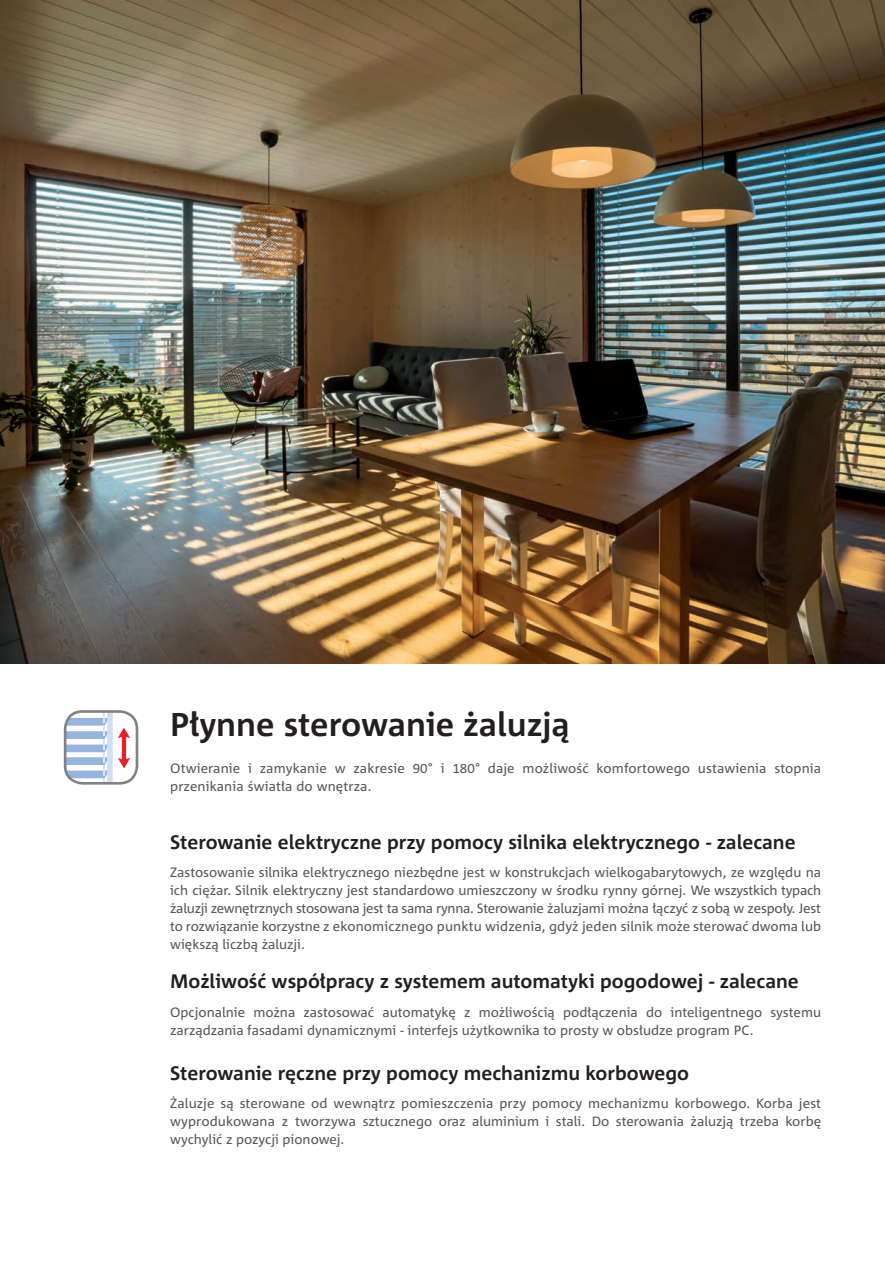
<style>
.page{position:relative;width:885px;height:1263px;background:#fff}
.page>*{position:absolute;margin:0;border:0;box-sizing:border-box;transform-origin:0 0}
.t1{font:700 33px "Corpid E1 s";color:#231f20}
.t2{font:700 19.5px "Corpid E1 s";color:#231f20}
.t3{font:13.5px/18px "Corpid E1 s";color:#57585a}
</style>
<div class="page">
<hr style="left:884px;top:0;width:1px;height:225px;background:#7f8c9d">
<img style="left:0;top:0;width:884px;height:663px">
<svg style="left:64px;top:710px;width:74px;height:75px"></svg>
<p class="t1" style="left:170px;top:703px;width:401px">Płynne sterowanie żaluzją</p>
<p class="t3" style="left:170px;top:759px;width:652px">Otwieranie i zamykanie w zakresie 90° i 180° daje możliwość komfortowego ustawienia stopnia przenikania światła do wnętrza.</p>
<p class="t2" style="left:170px;top:829px;width:627px">Sterowanie elektryczne przy pomocy silnika elektrycznego - zalecane</p>
<p class="t3" style="left:170px;top:863px;width:652px;text-align:justify">Zastosowanie silnika elektrycznego niezbędne jest w konstrukcjach wielkogabarytowych, ze względu na ich ciężar. Silnik elektryczny jest standardowo umieszczony w środku rynny górnej. We wszystkich typach żaluzji zewnętrznych stosowana jest ta sama rynna. Sterowanie żaluzjami można łączyć z sobą w zespoły. Jest to rozwiązanie korzystne z ekonomicznego punktu widzenia, gdyż jeden silnik może sterować dwoma lub większą liczbą żaluzji.</p>
<p class="t2" style="left:170px;top:969px;width:630px">Możliwość współpracy z systemem automatyki pogodowej - zalecane</p>
<p class="t3" style="left:170px;top:1002px;width:652px">Opcjonalnie można zastosować automatykę z możliwością podłączenia do inteligentnego systemu zarządzania fasadami dynamicznymi - interfejs użytkownika to prosty w obsłudze program PC.</p>
<p class="t2" style="left:170px;top:1060px;width:520px">Sterowanie ręczne przy pomocy mechanizmu korbowego</p>
<p class="t3" style="left:170px;top:1094px;width:652px;text-align:justify">Żaluzje są sterowane od wewnątrz pomieszczenia przy pomocy mechanizmu korbowego. Korba jest wyprodukowana z tworzywa sztucznego oraz aluminium i stali. Do sterowania żaluzją trzeba korbę wychylić z pozycji pionowej.</p>
</div>
